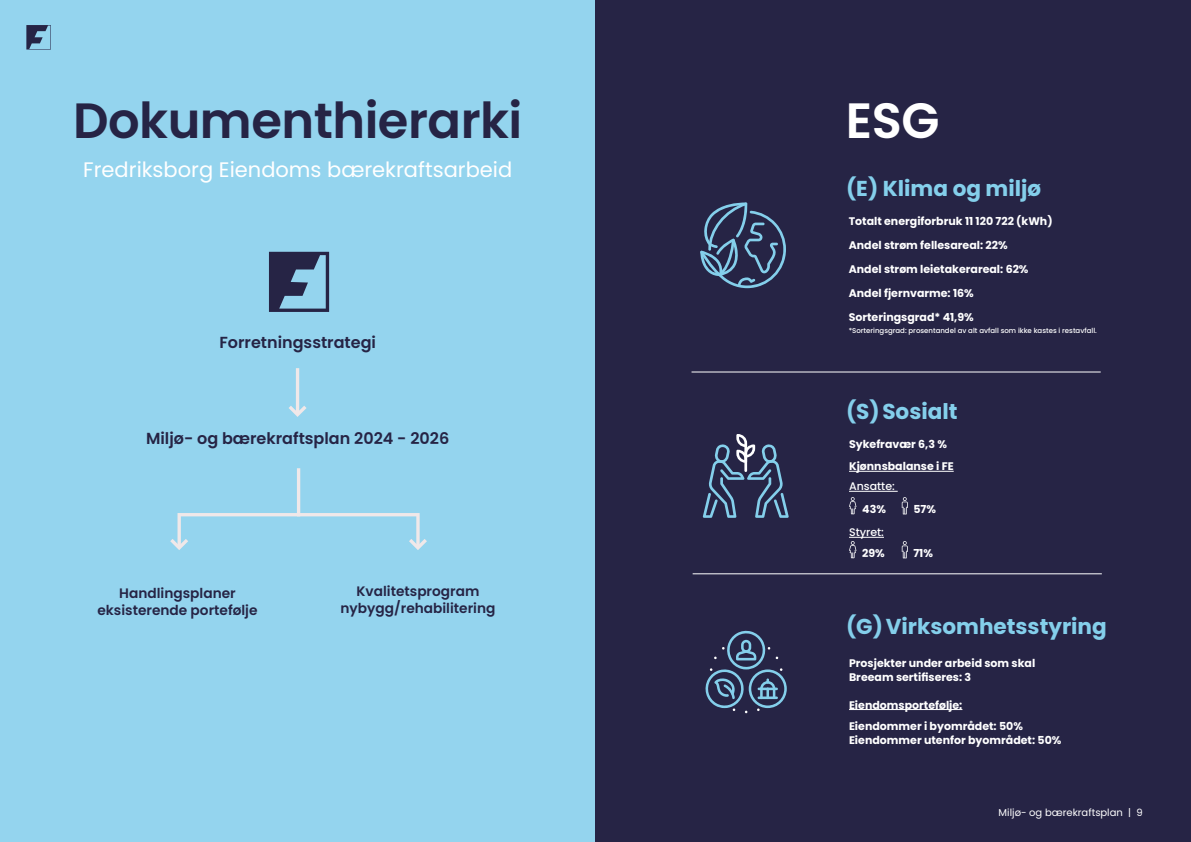
<style>
.page{position:relative;width:1191px;height:842px;background:#fff}
.page>*{position:absolute;margin:0;border:0;box-sizing:border-box;transform-origin:0 0}
.t1{font:600 49.5px "Poppins";letter-spacing:-.01em;color:#262445}
.t2{font:600 49.5px "Poppins";color:#fff}
.t3{font:700 21.6px "Poppins";color:#84cfeb}
.t4{font:21px "Poppins";color:#fff}
.t5{font:600 16px "Poppins";color:#262445}
.t6{font:600 13.7px/17.1px "Poppins";color:#262445;text-align:center}
.t7{font:700 11px/24px "Poppins";color:#fff}
.t8{font:500 11px "Poppins";color:#fff}
.t9{font:10px "Poppins";color:#fff}
.t10{font:500 7px "Poppins";color:#fff}
</style>
<div class="page">
<div style="left:0;top:0;width:595px;height:842px;background:#94d4ee"></div>
<svg style="left:289px;top:368px;width:17px;height:49px"></svg>
<svg style="left:269px;top:252px;width:60px;height:60px"></svg>
<div style="left:595px;top:0;width:596px;height:842px;background:#262445"></div>
<hr style="left:849px;top:709px;width:113px;height:1px;background:#fff">
<hr style="left:849px;top:471px;width:104px;height:1px;background:#fff">
<hr style="left:849px;top:491px;width:48px;height:1px;background:#fff">
<hr style="left:849px;top:537px;width:35px;height:1px;background:#fff">
<svg style="left:700px;top:202px;width:86px;height:86px"></svg>
<svg style="left:703px;top:434px;width:85px;height:84px"></svg>
<hr style="left:744px;top:444px;width:3px;height:28px;background:#fff">
<svg style="left:705px;top:630px;width:82px;height:83px"></svg>
<hr style="left:691px;top:372px;width:409px;height:1px;background:#fff">
<hr style="left:692px;top:573px;width:409px;height:1px;background:#fff">
<svg style="left:170px;top:513px;width:257px;height:37px"></svg>
<hr style="left:297px;top:468px;width:3px;height:48px;background:#f0e8e9">
<svg style="left:26px;top:25px;width:25px;height:25px"></svg>
<svg style="left:849px;top:497px;width:7px;height:17px"></svg>
<svg style="left:849px;top:541px;width:7px;height:17px"></svg>
<svg style="left:901px;top:497px;width:6px;height:17px"></svg>
<svg style="left:901px;top:541px;width:6px;height:17px"></svg>
<h1 class="t1" style="left:73px;top:92px;width:451px">Dokumenthierarki</h1>
<h1 class="t2" style="left:846px;top:92px;width:95px">ESG</h1>
<h3 class="t4" style="left:83px;top:158px;width:430px">Fredriksborg Eiendoms bærekraftsarbeid</h3>
<h3 class="t5" style="left:219px;top:333px;width:158px">Forretningsstrategi</h3>
<h3 class="t5" style="left:146px;top:429px;width:305px">Miljø- og bærekraftsplan 2024 - 2026</h3>
<p class="t6" style="left:97px;top:585px;width:161px">Handlingsplaner eksisterende portefølje</p>
<p class="t6" style="left:340px;top:582px;width:156px">Kvalitetsprogram nybygg/rehabilitering</p>
<h2 class="t3" style="left:846px;top:176px;width:197px">(E) Klima og miljø</h2>
<p class="t7" style="left:848px;top:210px;width:205px">Totalt energiforbruk 11 120 722 (kWh)<br>Andel strøm fellesareal: 22%<br>Andel strøm leietakerareal: 62%<br>Andel fjernvarme: 16%<br>Sorteringsgrad* 41,9%</p>
<p class="t10" style="left:848px;top:326px;width:250px">*Sorteringsgrad: prosentandel av alt avfall som ikke kastes i restavfall.</p>
<h2 class="t3" style="left:846px;top:399px;width:113px">(S)Sosialt</h2>
<p class="t7" style="left:849px;top:434px;width:106px;line-height:22px">Sykefravær 6,3 %<br>Kjønnsbalanse i FE</p>
<p class="t8" style="left:849px;top:480px;width:47px">Ansatte:</p>
<p class="t8" style="left:849px;top:526px;width:36px">Styret:</p>
<p class="t7" style="left:862px;top:497px;width:25px">43%</p>
<p class="t7" style="left:862px;top:541px;width:24px">29%</p>
<p class="t7" style="left:913px;top:497px;width:24px">57%</p>
<p class="t7" style="left:913px;top:541px;width:21px">71%</p>
<h2 class="t3" style="left:846px;top:614px;width:262px">(G)Virksomhetsstyring</h2>
<p class="t7" style="left:849px;top:656px;width:188px;line-height:14px">Prosjekter under arbeid som skal<br>Breeam sertifiseres: 3</p>
<p class="t7" style="left:849px;top:694px;width:175px;line-height:21px">Eiendomsportefølje:<br>Eiendommer i byområdet: 50%</p>
<p class="t7" style="left:849px;top:728px;width:214px">Eiendommer utenfor byområdet: 50%</p>
<p class="t9" style="left:998px;top:807px;width:146px">Miljø- og bærekraftsplan | 9</p>
</div>
